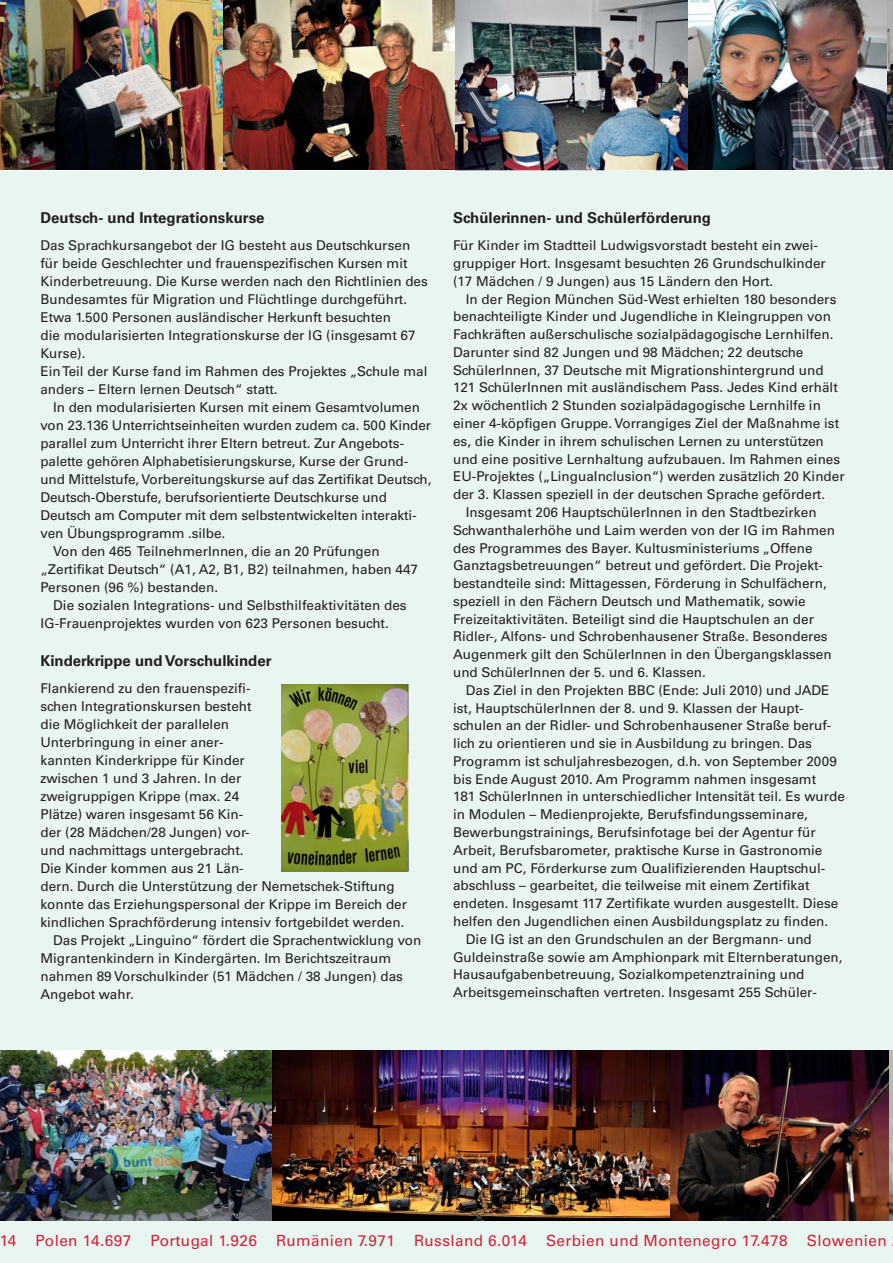
<style>
.page{position:relative;width:893px;height:1263px;background:#fff}
.page>*{position:absolute;margin:0;border:0;box-sizing:border-box;transform-origin:0 0}
.t1{font:15.45px "Univers";letter-spacing:.03em;color:#d22238}
.t2{font:700 15px "Univers";color:#231f20}
.t3{font:13.5px/18px "Univers";color:#231f20}
</style>
<div class="page">
<div style="left:0;top:0;width:892px;height:1263px;background:#e9f5f1"></div>
<img style="left:0;top:0;width:223px;height:170px">
<img style="left:223px;top:0;width:233px;height:170px">
<img style="left:886px;top:0;width:6px;height:170px">
<img style="left:0;top:1050px;width:272px;height:170px">
<img style="left:272px;top:1050px;width:398px;height:170px">
<img style="left:670px;top:1050px;width:219px;height:170px">
<img style="left:889px;top:1050px;width:3px;height:170px">
<img style="left:281px;top:684px;width:128px;height:187px">
<img style="left:456px;top:0;width:232px;height:170px">
<img style="left:688px;top:0;width:198px;height:170px">
<p class="t2" style="left:40px;top:213px;width:226px">Deutsch- und Integrationskurse</p>
<p class="t3" style="left:40px;top:238px;width:389px">Das Sprachkursangebot der IG besteht aus Deutschkursen für beide Geschlechter und frauenspezifischen Kursen mit Kinderbetreuung. Die Kurse werden nach den Richtlinien des Bundesamtes für Migration und Flüchtlinge durchgeführt.<br>Etwa 1.500 Personen ausländischer Herkunft besuchten<br>die modularisierten Integrationskurse der IG (insgesamt 67<br>Kurse).<br>Ein Teil der Kurse fand im Rahmen des Projektes „Schule mal anders – Eltern lernen Deutsch“ statt.</p>
<p class="t3" style="left:53px;top:400px;width:368px">In den modularisierten Kursen mit einem Gesamtvolumen</p>
<p class="t3" style="left:40px;top:418px;width:392px">von 23.136 Unterrichtseinheiten wurden zudem ca. 500 Kinder</p>
<p class="t3" style="left:40px;top:436px;width:365px">parallel zum Unterricht ihrer Eltern betreut. Zur Angebots -</p>
<p class="t3" style="left:40px;top:454px;width:369px">palette gehören Alphabetisierungskurse, Kurse der Grund-</p>
<p class="t3" style="left:40px;top:472px;width:392px">und Mittelstufe, Vorbereitungskurse auf das Zertifikat Deutsch,</p>
<p class="t3" style="left:40px;top:490px;width:348px">Deutsch-Oberstufe, berufsorientierte Deutschkurse und</p>
<p class="t3" style="left:40px;top:508px;width:378px">Deutsch am Computer mit dem selbstentwickelten interakti-</p>
<p class="t3" style="left:40px;top:526px;width:186px">ven Übungsprogramm .silbe.</p>
<p class="t3" style="left:53px;top:544px;width:328px">Von den 465 TeilnehmerInnen, die an 20 Prüfungen</p>
<p class="t3" style="left:40px;top:562px;width:379px">„Zertifikat Deutsch“ (A1, A2, B1, B2) teilnahmen, haben 447</p>
<p class="t3" style="left:40px;top:580px;width:179px">Personen (96 %) bestanden.</p>
<p class="t3" style="left:53px;top:598px;width:355px">Die sozialen Integrations- und Selbsthilfeaktivitäten des</p>
<p class="t3" style="left:40px;top:616px;width:350px">IG-Frauenprojektes wurden von 623 Personen besucht.</p>
<p class="t2" style="left:40px;top:655px;width:233px">Kinderkrippe und Vorschulkinder</p>
<p class="t3" style="left:40px;top:680px;width:212px">Flankierend zu den frauenspezifi-</p>
<p class="t3" style="left:40px;top:698px;width:213px">schen Integrationskursen besteht</p>
<p class="t3" style="left:40px;top:716px;width:190px">die Möglichkeit der parallelen</p>
<p class="t3" style="left:40px;top:734px;width:185px">Unterbringung in einer aner-</p>
<p class="t3" style="left:40px;top:752px;width:206px">kannten Kinderkrippe für Kinder</p>
<p class="t3" style="left:40px;top:770px;width:202px">zwischen 1 und 3 Jahren. In der</p>
<p class="t3" style="left:40px;top:788px;width:200px">zweigruppigen Krippe (max. 24</p>
<p class="t3" style="left:40px;top:806px;width:204px">Plätze) waren insgesamt 56 Kin-</p>
<p class="t3" style="left:40px;top:824px;width:211px">der (28 Mädchen/28 Jungen) vor-</p>
<p class="t3" style="left:40px;top:842px;width:205px">und nachmittags untergebracht.</p>
<p class="t3" style="left:40px;top:860px;width:205px">Die Kinder kommen aus 21 Län-</p>
<p class="t3" style="left:40px;top:878px;width:356px">dern. Durch die Unterstützung der Nemetschek-Stiftung</p>
<p class="t3" style="left:40px;top:896px;width:368px">konnte das Erziehungspersonal der Krippe im Bereich der</p>
<p class="t3" style="left:40px;top:914px;width:365px">kindlichen Sprachförderung intensiv fortgebildet werden.</p>
<p class="t3" style="left:53px;top:932px;width:370px">Das Projekt „Linguino“ fördert die Sprachentwicklung von</p>
<p class="t3" style="left:40px;top:950px;width:352px">Migrantenkindern in Kindergärten. Im Berichtszeitraum</p>
<p class="t3" style="left:40px;top:968px;width:364px">nahmen 89 Vorschulkinder (51 Mädchen / 38 Jungen) das</p>
<p class="t3" style="left:40px;top:986px;width:95px">Angebot wahr.</p>
<p class="t2" style="left:453px;top:213px;width:259px">Schülerinnen- und Schülerförderung</p>
<p class="t3" style="left:453px;top:238px;width:374px">Für Kinder im Stadtteil Ludwigsvorstadt besteht ein zwei&shy;gruppiger Hort. Insgesamt besuchten 26 Grundschulkinder (17 Mädchen / 9 Jungen) aus 15 Ländern den Hort.</p>
<p class="t3" style="left:466px;top:291px;width:372px">In der Region München Süd-West erhielten 180 besonders</p>
<p class="t3" style="left:453px;top:309px;width:379px">benachteiligte Kinder und Jugendliche in Kleingruppen von</p>
<p class="t3" style="left:453px;top:327px;width:382px">Fachkräften außerschulische sozialpädagogische Lernhilfen.</p>
<p class="t3" style="left:453px;top:344px;width:352px">Darunter sind 82 Jungen und 98 Mädchen; 22 deutsche</p>
<p class="t3" style="left:453px;top:362px;width:372px">SchülerInnen, 37 Deutsche mit Migrationshintergrund und</p>
<p class="t3" style="left:453px;top:380px;width:386px">121 SchülerInnen mit ausländischem Pass. Jedes Kind erhält</p>
<p class="t3" style="left:453px;top:398px;width:369px">2x wöchentlich 2 Stunden sozialpädagogische Lernhilfe in</p>
<p class="t3" style="left:453px;top:415px;width:387px">einer 4-köpfigen Gruppe. Vorrangiges Ziel der Maßnahme ist</p>
<p class="t3" style="left:453px;top:433px;width:372px">es, die Kinder in ihrem schulischen Lernen zu unterstützen</p>
<p class="t3" style="left:453px;top:451px;width:388px">und eine positive Lernhaltung aufzubauen. Im Rahmen eines</p>
<p class="t3" style="left:453px;top:469px;width:393px">EU-Projektes („LinguaInclusion“) werden zusätzlich 20 Kinder</p>
<p class="t3" style="left:453px;top:487px;width:373px">der 3. Klassen speziell in der deutschen Sprache gefördert.</p>
<p class="t3" style="left:466px;top:504px;width:352px">Insgesamt 206 HauptschülerInnen in den Stadtbezirken</p>
<p class="t3" style="left:453px;top:522px;width:383px">Schwanthalerhöhe und Laim werden von der IG im Rahmen</p>
<p class="t3" style="left:453px;top:540px;width:361px">des Programmes des Bayer. Kultusministeriums „Offene</p>
<p class="t3" style="left:453px;top:558px;width:371px">Ganztagsbetreuungen“ betreut und gefördert. Die Projekt -</p>
<p class="t3" style="left:453px;top:575px;width:375px">bestandteile sind: Mittagessen, Förderung in Schulfächern,</p>
<p class="t3" style="left:453px;top:593px;width:354px">speziell in den Fächern Deutsch und Mathematik, sowie</p>
<p class="t3" style="left:453px;top:611px;width:362px">Freizeitaktivitäten. Beteiligt sind die Hauptschulen an der</p>
<p class="t3" style="left:453px;top:629px;width:376px">Ridler-, Alfons- und Schrobenhausener Straße. Besonderes</p>
<p class="t3" style="left:453px;top:647px;width:380px">Augenmerk gilt den SchülerInnen in den Übergangsklassen</p>
<p class="t3" style="left:453px;top:664px;width:254px">und SchülerInnen der 5. und 6. Klassen.</p>
<p class="t3" style="left:466px;top:682px;width:365px">Das Ziel in den Projekten BBC (Ende: Juli 2010) und JADE</p>
<p class="t3" style="left:453px;top:700px;width:352px">ist, HauptschülerInnen der 8. und 9. Klassen der Haupt -</p>
<p class="t3" style="left:453px;top:718px;width:380px">schulen an der Ridler- und Schrobenhausener Straße beruf-</p>
<p class="t3" style="left:453px;top:735px;width:360px">lich zu orientieren und sie in Ausbildung zu bringen. Das</p>
<p class="t3" style="left:453px;top:753px;width:385px">Programm ist schuljahresbezogen, d.h. von September 2009</p>
<p class="t3" style="left:453px;top:771px;width:364px">bis Ende August 2010. Am Programm nahmen insgesamt</p>
<p class="t3" style="left:453px;top:789px;width:393px">181 Schüler Innen in unterschiedlicher Intensität teil. Es wurde</p>
<p class="t3" style="left:453px;top:807px;width:356px">in Modulen – Medienprojekte, Berufsfindungsseminare,</p>
<p class="t3" style="left:453px;top:824px;width:364px">Bewerbungstrainings, Berufsinfotage bei der Agentur für</p>
<p class="t3" style="left:453px;top:842px;width:371px">Arbeit, Berufsbarometer, praktische Kurse in Gastronomie</p>
<p class="t3" style="left:453px;top:860px;width:374px">und am PC, Förderkurse zum Qualifizierenden Hauptschul -</p>
<p class="t3" style="left:453px;top:878px;width:358px">abschluss – gearbeitet, die teilweise mit einem Zertifikat</p>
<p class="t3" style="left:453px;top:895px;width:386px">endeten. Ins gesamt 117 Zertifikate wurden ausgestellt. Diese</p>
<p class="t3" style="left:453px;top:913px;width:376px">helfen den Jugendlichen einen Ausbildungsplatz zu finden.</p>
<p class="t3" style="left:466px;top:931px;width:347px">Die IG ist an den Grundschulen an der Bergmann- und</p>
<p class="t3" style="left:453px;top:949px;width:391px">Guldeinstraße sowie am Amphionpark mit Elternberatungen,</p>
<p class="t3" style="left:453px;top:967px;width:353px">Hausaufgabenbetreuung, Sozialkompetenztraining und</p>
<p class="t3" style="left:453px;top:984px;width:365px">Arbeitsgemeinschaften vertreten. Insgesamt 255 Schüler -</p>
<p class="t1" style="left:0;top:1235px;width:888px">14 Polen 14.697 Portugal 1.926 Rumänien 7.971 Russland 6.014 Serbien und Montenegro 17.478 Slowenien</p>
</div>
